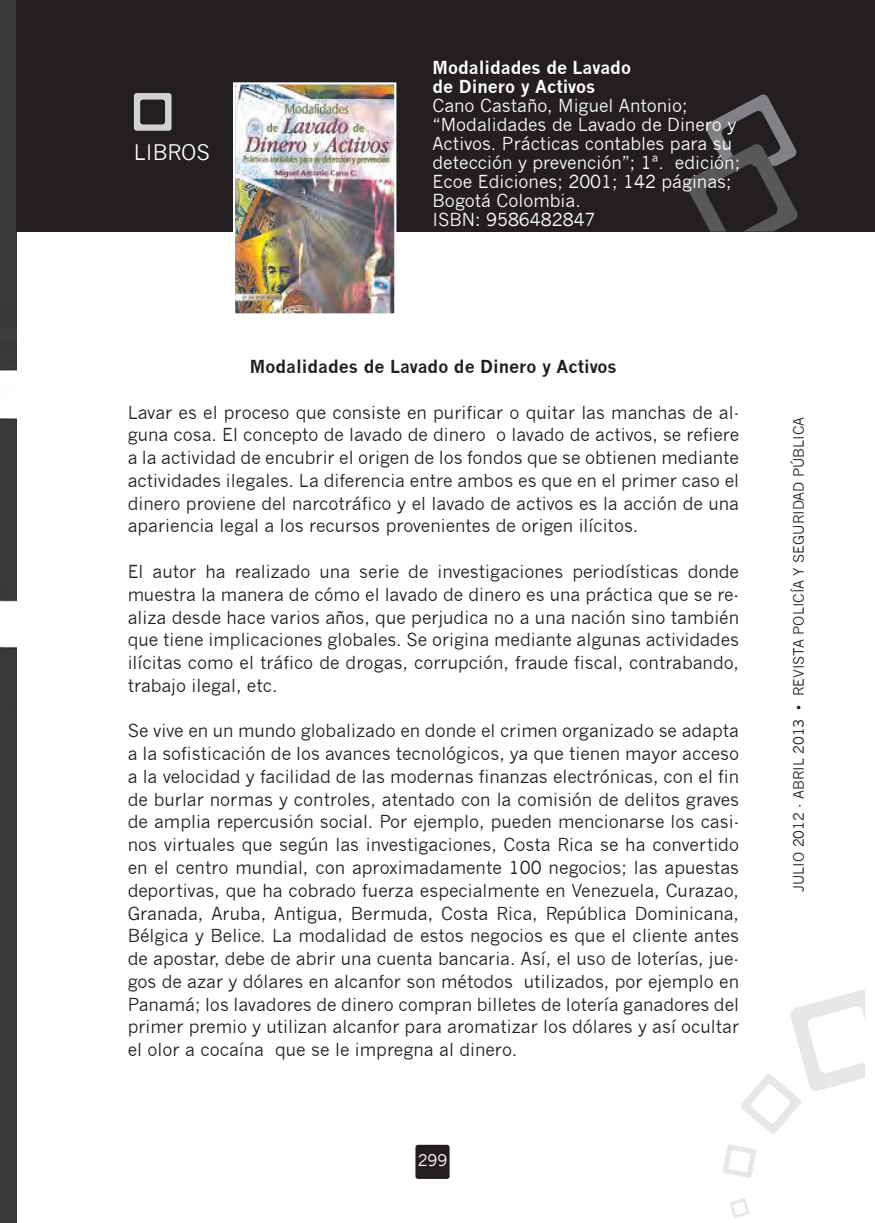
<style>
.page{position:relative;width:875px;height:1223px;background:#fff}
.page>*{position:absolute;margin:0;border:0;box-sizing:border-box;transform-origin:0 0}
.t1{font:21px "News Gothic";color:#fff}
.t2{font:17.5px/22.8px "News Gothic";color:#231f20;text-align:justify}
.t3{font:17.5px/18.9px "News Gothic";color:#fff}
.t4{font:700 17.5px "News Gothic";color:#231f20}
.t5{font:700 17.5px/18.9px "News Gothic";color:#fff}
.t6{font:15.75px "News Gothic";color:#fff}
.t7{font:14px "News Gothic";color:#231f20}
</style>
<div class="page">
<svg style="left:741px;top:989px;width:124px;height:145px"></svg>
<svg style="left:723px;top:1144px;width:33px;height:33px"></svg>
<svg style="left:730px;top:1199px;width:19px;height:18px"></svg>
<div style="left:415px;top:1144px;width:34px;height:34px;background:#231f20;border-radius:3px"></div>
<img style="left:0;top:0;width:16px;height:1221px">
<div style="left:17px;top:0;width:858px;height:231px;background:#231f20"></div>
<img style="left:236px;top:85px;width:157px;height:227px">
<div style="left:233px;top:82px;width:163px;height:233px;border:2px solid #fff"></div>
<svg style="left:134px;top:93px;width:38px;height:38px"></svg>
<svg style="left:686px;top:94px;width:112px;height:137px"></svg>
<p class="t1" style="left:134px;top:140px;width:78px">LIBROS</p>
<p class="t5" style="left:432px;top:58px;width:200px">Modalidades de Lavado de Dinero y Activos</p>
<p class="t3" style="left:432px;top:96px;width:309px">Cano Castaño, Miguel Antonio; “Modalidades de Lavado de Dinero y<br>Activos. Prácticas contables para su detección y prevención”; 1ª. edición;<br>Ecoe Ediciones; 2001; 142 páginas;<br>Bogotá Colombia.<br>ISBN: 9586482847</p>
<p class="t4" style="left:250px;top:356px;width:368px">Modalidades de Lavado de Dinero y Activos</p>
<p class="t2" style="left:128px;top:401px;width:613px">Lavar es el proceso que consiste en purificar o quitar las manchas de al&shy;guna cosa. El concepto de lavado de dinero o lavado de activos, se refiere a la actividad de encubrir el origen de los fondos que se obtienen mediante actividades ilegales. La diferencia entre ambos es que en el primer caso el dinero proviene del narcotráfico y el lavado de activos es la acción de una apariencia legal a los recursos provenientes de origen ilícitos.</p>
<p class="t2" style="left:128px;top:560px;width:613px">El autor ha realizado una serie de investigaciones periodísticas donde muestra la manera de cómo el lavado de dinero es una práctica que se re&shy;aliza desde hace varios años, que perjudica no a una nación sino también que tiene implicaciones globales. Se origina mediante algunas actividades ilícitas como el tráfico de drogas, corrupción, fraude fiscal, contrabando, trabajo ilegal, etc.</p>
<p class="t2" style="left:128px;top:719px;width:613px">Se vive en un mundo globalizado en donde el crimen organizado se adapta a la sofisticación de los avances tecnológicos, ya que tienen mayor acceso a la velocidad y facilidad de las modernas finanzas electrónicas, con el fin de burlar normas y controles, atentado con la comisión de delitos graves de amplia repercusión social. Por ejemplo, pueden mencionarse los casi&shy;nos virtuales que según las investigaciones, Costa Rica se ha convertido en el centro mundial, con aproximadamente 100 negocios; las apuestas deportivas, que ha cobrado fuerza especialmente en Venezuela, Curazao, Granada, Aruba, Antigua, Bermuda, Costa Rica, República Dominicana, Bélgica y Belice. La modalidad de estos negocios es que el cliente antes de apostar, debe de abrir una cuenta bancaria. Así, el uso de loterías, jue&shy;gos de azar y dólares en alcanfor son métodos utilizados, por ejemplo en Panamá; los lavadores de dinero compran billetes de lotería ganadores del primer premio y utilizan alcanfor para aromatizar los dólares y así ocultar el olor a cocaína que se le impregna al dinero.</p>
<p class="t6" style="left:418px;top:1150px;width:31px">299</p>
<p class="t7" style="left:790px;top:891px;width:476px;rotate:-90deg">JULIO 2012 - ABRIL 2013 • REVISTA POLICÍA Y SEGURIDAD PÚBLICA</p>
</div>
